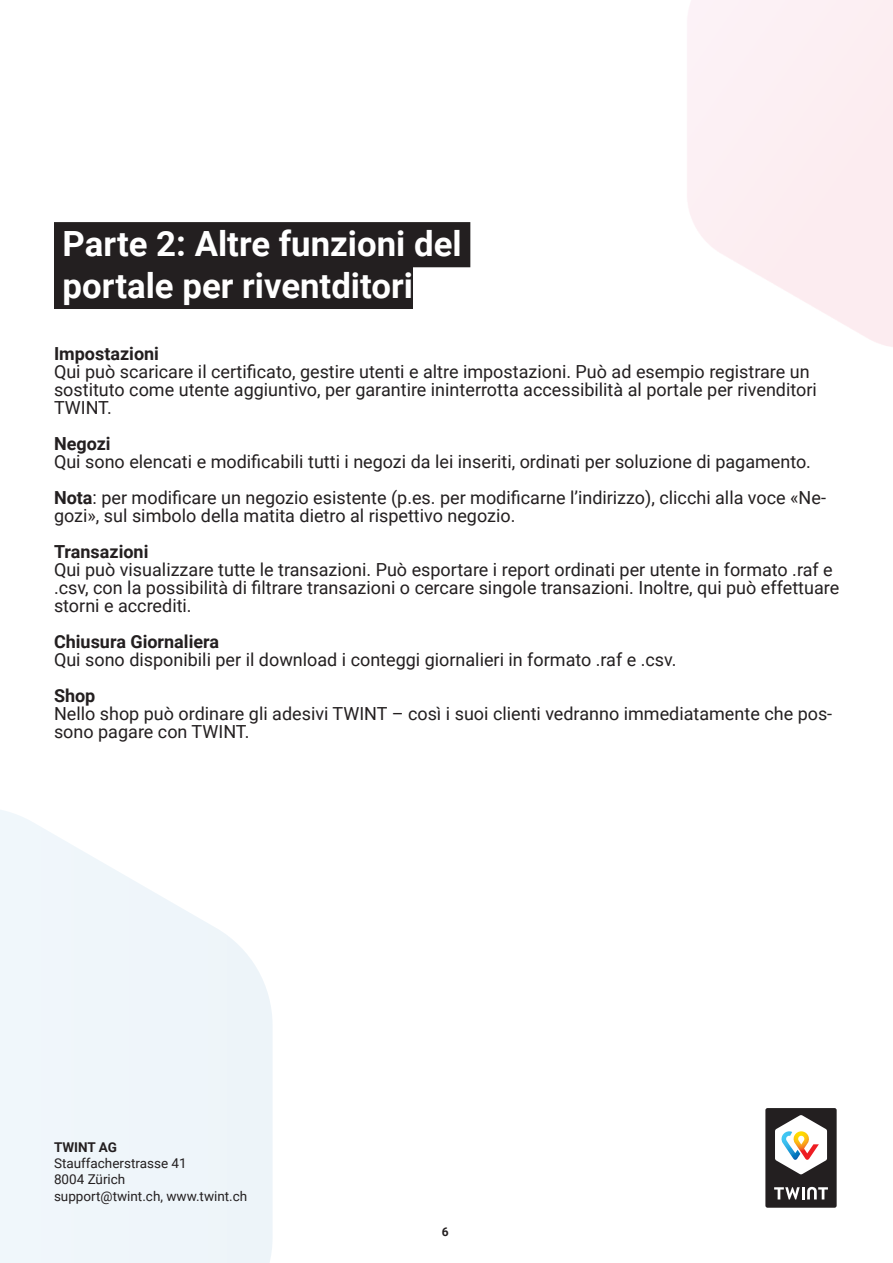
<style>
.page{position:relative;width:893px;height:1263px;background:#fff}
.page>*{position:absolute;margin:0;border:0;box-sizing:border-box;transform-origin:0 0}
.Block_Pos{font:700 34.8px "Roboto";color:#fff}
.Lead{font:18px/18px "Roboto";color:#231f20}
.Lead-2{font:700 18px "Roboto";color:#231f20}
.t1{font:13.5px/16.2px "Roboto";color:#231f20}
.t2{font:700 13.5px "Roboto";color:#231f20}
.t3{font:700 12px "Roboto";color:#231f20}
.s1{font-weight:700}
</style>
<div class="page">
<div style="left:765px;top:1108px;width:72px;height:100px;background:#231f20;border-radius:2px"></div>
<svg style="left:774px;top:1187px;width:54px;height:12px"></svg>
<svg style="left:775px;top:1115px;width:52px;height:59px"></svg>
<svg style="left:0;top:810px;width:273px;height:453px"></svg>
<div style="left:54px;top:222px;width:416px;height:45px;background:#231f20"></div>
<div style="left:54px;top:264px;width:359px;height:45px;background:#231f20"></div>
<p class="Block_Pos" style="left:63px;top:219px;width:400px">Parte 2: Altre funzioni del</p>
<p class="Block_Pos" style="left:63px;top:261px;width:352px">portale per riventditori</p>
<p class="Lead-2" style="left:54px;top:341px;width:107px">Impostazioni</p>
<p class="Lead" style="left:54px;top:362px;width:764px">Qui può scaricare il certificato, gestire utenti e altre impostazioni. Può ad esempio registrare un sostituto come utente aggiuntivo, per garantire ininterrotta accessibilità al portale per rivenditori<br>TWINT.</p>
<p class="Lead-2" style="left:54px;top:431px;width:58px">Negozi</p>
<p class="Lead" style="left:54px;top:452px;width:758px">Qui sono elencati e modificabili tutti i negozi da lei inseriti, ordinati per soluzione di pagamento.</p>
<p class="Lead" style="left:54px;top:488px;width:773px"><span class="s1">Nota</span>: per modificare un negozio esistente (p.es. per modificarne l’indirizzo), clicchi alla voce «Ne&shy;gozi», sul simbolo della matita dietro al rispettivo negozio.</p>
<p class="Lead-2" style="left:54px;top:539px;width:96px">Transazioni</p>
<p class="Lead" style="left:54px;top:560px;width:787px">Qui può visualizzare tutte le transazioni. Può esportare i report ordinati per utente in formato .raf e .csv, con la possibilità di filtrare transazioni o cercare singole transazioni. Inoltre, qui può effettuare storni e accrediti.</p>
<p class="Lead-2" style="left:54px;top:629px;width:167px">Chiusura Giornaliera</p>
<p class="Lead" style="left:54px;top:650px;width:624px">Qui sono disponibili per il download i conteggi giornalieri in formato .raf e .csv.</p>
<p class="Lead-2" style="left:54px;top:683px;width:43px">Shop</p>
<p class="Lead" style="left:54px;top:704px;width:780px">Nello shop può ordinare gli adesivi TWINT – così i suoi clienti vedranno immediatamente che pos&shy;sono pagare con TWINT.</p>
<p class="t2" style="left:54px;top:1138px;width:64px">TWINT AG</p>
<p class="t1" style="left:54px;top:1155px;width:195px">Stauffacherstrasse 41<br>8004 Zürich<br>support@twint.ch, www.twint.ch</p>
<p class="t3" style="left:442px;top:1223px;width:8px">6</p>
</div>
